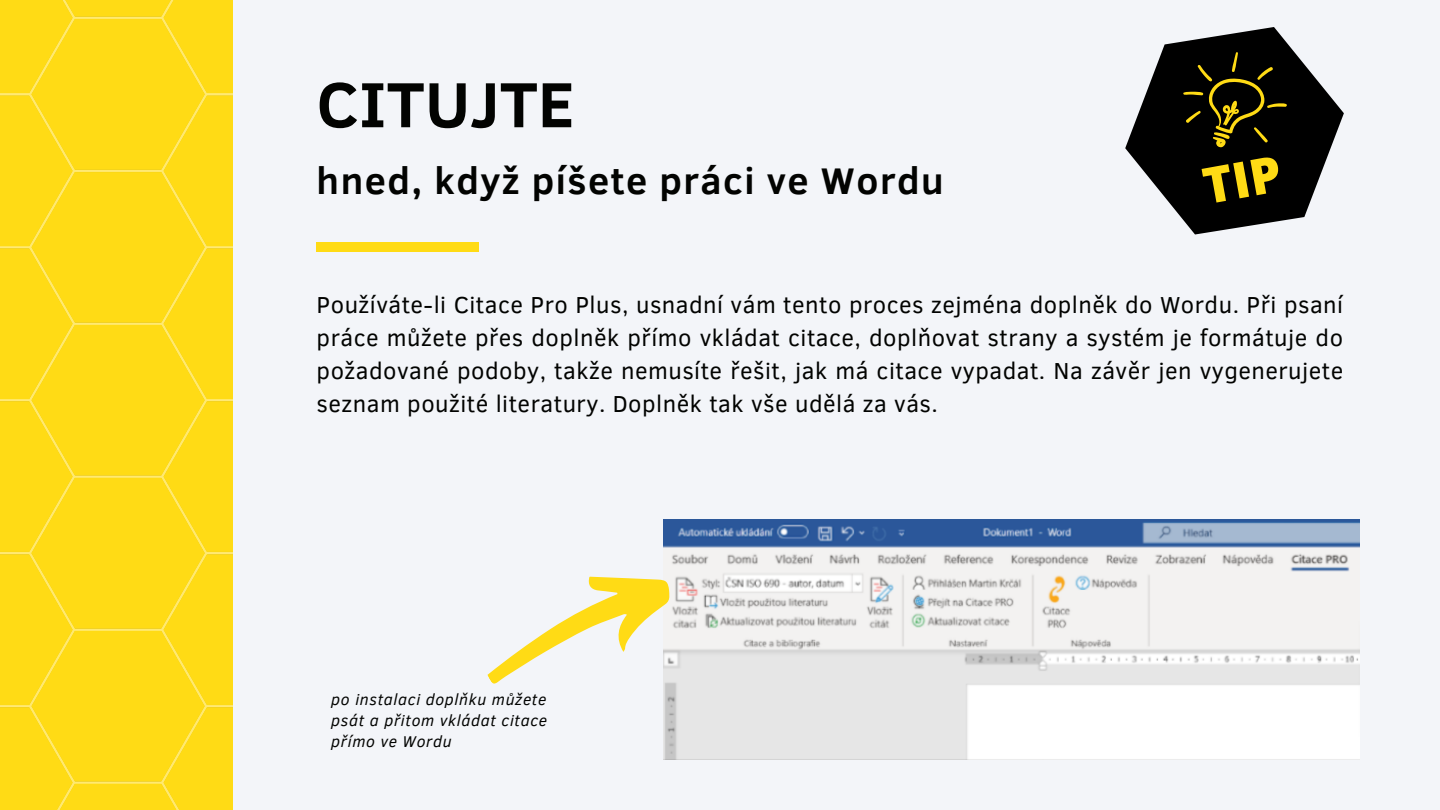
<style>
.page{position:relative;width:1440px;height:810px;background:#fff}
.page>*{position:absolute;margin:0;border:0;box-sizing:border-box;transform-origin:0 0}
.t1{font:700 65px "Clear Sans";color:#020301}
.t2{font:700 38px "Clear Sans";letter-spacing:.04em;color:#020301}
.t3{font:23.7px/33px "Clear Sans";letter-spacing:.02em;color:#020301;text-align:justify}
.t4{font:italic 16px/21px "Clear Sans";letter-spacing:.04em;color:#020301;text-align:justify}
</style>
<div class="page">
<div style="left:233px;top:0;width:1207px;height:810px;background:#f3f5f9"></div>
<div style="left:317px;top:243px;width:162px;height:9px;background:#ffdb15"></div>
<svg style="left:1125px;top:27px;width:219px;height:208px;fill:#000"></svg>
<div style="left:0;top:0;width:233px;height:810px;background:#ffdb15"></div>
<img style="left:663px;top:519px;width:697px;height:240px">
<svg style="left:487px;top:543px;width:200px;height:176px"></svg>
<svg style="left:1182px;top:52px;width:106px;height:152px;background:#121001"></svg>
<p class="t1" style="left:317px;top:57px;width:259px">CITUJTE</p>
<p class="t2" style="left:317px;top:153px;width:629px">hned, když píšete práci ve Wordu</p>
<p class="t3" style="left:317px;top:287px;width:1028px">Používáte-li Citace Pro Plus, usnadní vám tento proces zejména doplněk do Wordu. Při psaní práce můžete přes doplněk přímo vkládat citace, doplňovat strany a systém je formátuje do požadované podoby, takže nemusíte řešit, jak má citace vypadat. Na závěr jen vygenerujete seznam použité literatury. Doplněk tak vše udělá za vás.</p>
<p class="t4" style="left:331px;top:689px;width:217px">po instalaci doplňku můžete psát a přitom vkládat citace přímo ve Wordu</p>
</div>
